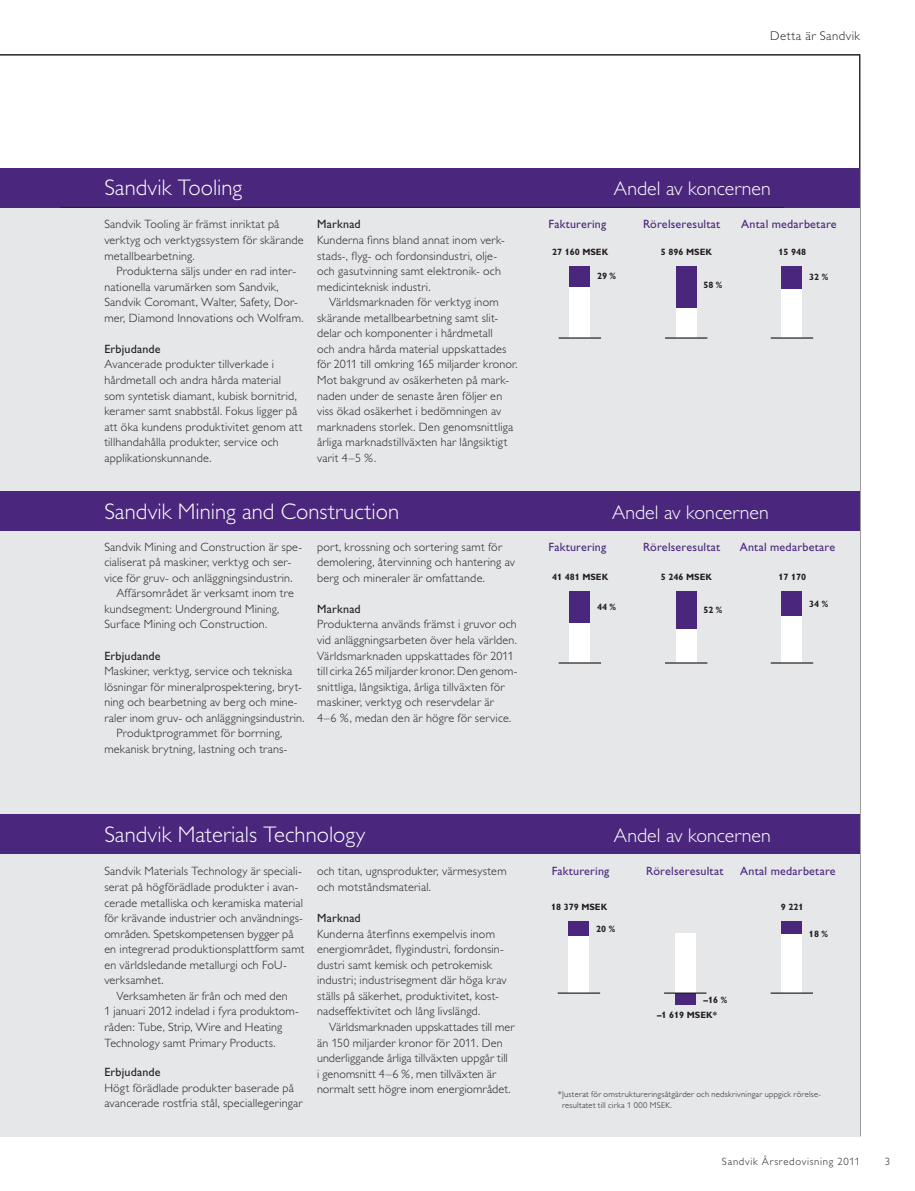
<style>
.page{position:relative;width:915px;height:1191px;background:#fff}
.page>*{position:absolute;margin:0;border:0;box-sizing:border-box;transform-origin:0 0}
.t1{font:300 22.65px "Gill Alt One";color:#fff}
.t2{font:300 19.8px "Gill Alt One";color:#fff}
.t3{font:300 12.75px "Gill Alt One";letter-spacing:.04em;color:#231f20}
.t4{font:300 12px/15.6px "Gill Alt One";letter-spacing:.015em;color:#231f20}
.t5{font:12px "Gill Alt One";letter-spacing:.02em;color:#4a277d}
.t6{font:12px "Gill Alt One";letter-spacing:.015em;color:#231f20}
.t7{font:300 10.65px "Gill Alt One";letter-spacing:.07em;color:#231f20}
.t8{font:700 9.15px/15.1px "Gill Alt One";color:#231f20}
.t9{font:300 8.55px/11.2px "Gill Alt One";letter-spacing:.03em;color:#231f20}
</style>
<div class="page">
<div style="left:0;top:170px;width:859px;height:966px;background:#e6e7e8"></div>
<div style="left:0;top:168px;width:859px;height:40px;background:#4a277d"></div>
<hr style="left:60px;top:207px;width:723px;height:1px;background:#231f20">
<div style="left:0;top:492px;width:859px;height:39px;background:#4a277d"></div>
<div style="left:0;top:814px;width:859px;height:39px;background:#4a277d"></div>
<div style="left:568px;top:921px;width:20px;height:71px;background:#fff"></div>
<div style="left:568px;top:921px;width:20px;height:14px;background:#4a277d"></div>
<hr style="left:557px;top:992px;width:43px;height:1px;background:#231f20">
<div style="left:569px;top:591px;width:20px;height:71px;background:#fff"></div>
<div style="left:569px;top:591px;width:20px;height:31px;background:#4a277d"></div>
<hr style="left:558px;top:662px;width:43px;height:1px;background:#231f20">
<div style="left:569px;top:266px;width:20px;height:71px;background:#fff"></div>
<div style="left:569px;top:266px;width:20px;height:21px;background:#4a277d"></div>
<hr style="left:558px;top:337px;width:43px;height:2px;background:#231f20">
<div style="left:675px;top:932px;width:20px;height:60px;background:#fff"></div>
<div style="left:675px;top:993px;width:20px;height:12px;background:#4a277d"></div>
<hr style="left:663px;top:992px;width:43px;height:1px;background:#231f20">
<div style="left:676px;top:591px;width:20px;height:71px;background:#fff"></div>
<div style="left:676px;top:591px;width:20px;height:37px;background:#4a277d"></div>
<hr style="left:664px;top:662px;width:43px;height:1px;background:#231f20">
<div style="left:676px;top:266px;width:20px;height:71px;background:#fff"></div>
<div style="left:676px;top:266px;width:20px;height:41px;background:#4a277d"></div>
<hr style="left:664px;top:337px;width:43px;height:2px;background:#231f20">
<div style="left:781px;top:921px;width:20px;height:71px;background:#fff"></div>
<div style="left:781px;top:921px;width:20px;height:13px;background:#4a277d"></div>
<hr style="left:770px;top:992px;width:42px;height:1px;background:#231f20">
<div style="left:781px;top:591px;width:20px;height:71px;background:#fff"></div>
<div style="left:781px;top:591px;width:20px;height:24px;background:#4a277d"></div>
<hr style="left:770px;top:662px;width:42px;height:1px;background:#231f20">
<div style="left:781px;top:266px;width:20px;height:71px;background:#fff"></div>
<div style="left:781px;top:266px;width:20px;height:23px;background:#4a277d"></div>
<hr style="left:770px;top:337px;width:42px;height:2px;background:#231f20">
<p class="t3" style="left:770px;top:31px;width:91px">Detta är Sandvik</p>
<h1 class="t1" style="left:104px;top:179px;width:139px">Sandvik Tooling</h1>
<p class="t4" style="left:104px;top:218px;width:201px">Sandvik Tooling är främst inriktat på verktyg och verktygssystem för skärande metallbearbetning.</p>
<p class="t4" style="left:104px;top:264px;width:200px;text-indent:12px">Produkterna säljs under en rad inter&shy;nationella varumärken som Sandvik, Sandvik Coromant, Walter, Safety, Dor&shy;mer, Diamond Innovations och Wolfram.</p>
<p class="t6" style="left:104px;top:344px;width:58px">Erbjudande</p>
<p class="t4" style="left:104px;top:358px;width:199px">Avancerade produkter tillverkade i hårdmetall och andra hårda material som syntetisk diamant, kubisk bornitrid, keramer samt snabbstål. Fokus ligger på att öka kundens produktivitet genom att till handahålla produkter, service och applikationskunnande.</p>
<p class="t6" style="left:317px;top:220px;width:45px">Marknad</p>
<p class="t4" style="left:317px;top:233px;width:189px">Kunderna finns bland annat inom verk&shy;stads-, flyg- och fordonsindustri, olje&shy;och gasutvinning samt elektronik- och medicinteknisk industri.</p>
<p class="t4" style="left:317px;top:296px;width:202px;text-indent:12px">Världsmarknaden för verktyg inom skärande metallbearbetning samt slit&shy;delar och komponenter i hårdmetall<br>och andra hårda material uppskattades för 2011 till omkring 165 miljarder kronor.<br>Mot bakgrund av osäkerheten på mark&shy;naden under de senaste åren följer en viss ökad osäkerhet i bedömningen av marknadens storlek. Den genomsnittliga årliga marknadstillväxten har långsiktigt varit 4–5 %.</p>
<h1 class="t1" style="left:104px;top:503px;width:296px">Sandvik Mining and Construction</h1>
<p class="t4" style="left:104px;top:540px;width:199px">Sandvik Mining and Construction är spe-</p>
<p class="t4" style="left:104px;top:555px;width:189px">cialiserat på maskiner, verktyg och ser-</p>
<p class="t4" style="left:104px;top:571px;width:190px">vice för gruv- och anläggningsindustrin.</p>
<p class="t4" style="left:116px;top:586px;width:179px">Affärsområdet är verksamt inom tre</p>
<p class="t4" style="left:104px;top:602px;width:176px">kundsegment: Underground Mining,</p>
<p class="t4" style="left:104px;top:618px;width:164px">Surface Mining och Construction.</p>
<p class="t6" style="left:104px;top:651px;width:58px">Erbjudande</p>
<p class="t4" style="left:104px;top:664px;width:189px">Maskiner, verktyg, service och tekniska</p>
<p class="t4" style="left:104px;top:680px;width:199px">lösningar för mineralprospektering, bryt-</p>
<p class="t4" style="left:104px;top:695px;width:195px">ning och bearbetning av berg och mine-</p>
<p class="t4" style="left:104px;top:711px;width:201px">raler inom gruv- och anläggningsindustrin.</p>
<p class="t4" style="left:116px;top:727px;width:167px">Produktprogrammet för borrning,</p>
<p class="t4" style="left:104px;top:742px;width:184px">mekanisk brytning, lastning och trans-</p>
<p class="t4" style="left:317px;top:540px;width:199px">port, krossning och sortering samt för demolering, återvinning och hantering av berg och mineraler är omfattande.</p>
<p class="t6" style="left:317px;top:604px;width:45px">Marknad</p>
<p class="t4" style="left:317px;top:618px;width:202px">Produkterna används främst i gruvor och vid anläggningsarbeten över hela världen.<br>Världsmarknaden uppskattades för 2011 till cirka 265 miljarder kronor. Den genom&shy;snittliga, långsiktiga, årliga tillväxten för maskiner, verktyg och reservdelar är<br>4–6 %, medan den är högre för service.</p>
<h1 class="t1" style="left:104px;top:825px;width:262px">Sandvik Materials Technology</h1>
<p class="t4" style="left:104px;top:864px;width:201px">Sandvik Materials Technology är speciali&shy;serat på högförädlade produkter i avan&shy;cerade metalliska och keramiska material för krävande industrier och användnings&shy;områden. Spetskompetensen bygger på en integrerad produktionsplattform samt en världsledande metallurgi och FoU&shy;verksamhet.</p>
<p class="t4" style="left:104px;top:989px;width:196px;text-indent:12px">Verksamheten är från och med den<br>1 januari 2012 indelad i fyra produktom&shy;råden: Tube, Strip, Wire and Heating Technology samt Primary Products.</p>
<p class="t6" style="left:104px;top:1067px;width:58px">Erbjudande</p>
<p class="t4" style="left:104px;top:1081px;width:200px">Högt förädlade produkter baserade på avancerade rostfria stål, speciallegeringar</p>
<p class="t4" style="left:317px;top:864px;width:191px">och titan, ugnsprodukter, värmesystem och motståndsmaterial.</p>
<p class="t6" style="left:317px;top:913px;width:45px">Marknad</p>
<p class="t4" style="left:317px;top:927px;width:191px">Kunderna återfinns exempelvis inom energiområdet, flygindustri, fordonsin&shy;dustri samt kemisk och petrokemisk industri; industrisegment där höga krav ställs på säkerhet, produktivitet, kost&shy;nadseffektivitet och lång livslängd.</p>
<p class="t4" style="left:317px;top:1020px;width:199px;text-indent:12px">Världsmarknaden uppskattades till mer än 150 miljarder kronor för 2011. Den underliggande årliga tillväxten uppgår till<br>i genomsnitt 4–6 %, men tillväxten är normalt sett högre inom energiområdet.</p>
<h2 class="t2" style="left:613px;top:181px;width:158px">Andel av koncernen</h2>
<p class="t5" style="left:548px;top:220px;width:59px">Fakturering</p>
<p class="t5" style="left:642px;top:220px;width:79px">Rörelseresultat</p>
<p class="t5" style="left:741px;top:220px;width:97px">Antal medarbetare</p>
<p class="t8" style="left:552px;top:245px;width:58px">27 160 MSEK</p>
<p class="t8" style="left:596px;top:270px;width:21px">29 %</p>
<p class="t8" style="left:660px;top:245px;width:53px">5 896 MSEK</p>
<p class="t8" style="left:703px;top:278px;width:21px">58 %</p>
<p class="t8" style="left:778px;top:245px;width:29px">15 948</p>
<p class="t8" style="left:808px;top:270px;width:21px">32 %</p>
<h2 class="t2" style="left:611px;top:505px;width:158px">Andel av koncernen</h2>
<p class="t5" style="left:548px;top:542px;width:59px">Fakturering</p>
<p class="t5" style="left:642px;top:542px;width:79px">Rörelseresultat</p>
<p class="t5" style="left:739px;top:542px;width:97px">Antal medarbetare</p>
<p class="t8" style="left:552px;top:570px;width:58px">41 481 MSEK</p>
<p class="t8" style="left:596px;top:600px;width:21px">44 %</p>
<p class="t8" style="left:660px;top:570px;width:53px">5 246 MSEK</p>
<p class="t8" style="left:703px;top:603px;width:21px">52 %</p>
<p class="t8" style="left:778px;top:570px;width:29px">17 170</p>
<p class="t8" style="left:808px;top:597px;width:21px">34 %</p>
<h2 class="t2" style="left:613px;top:827px;width:158px">Andel av koncernen</h2>
<p class="t5" style="left:551px;top:867px;width:59px">Fakturering</p>
<p class="t5" style="left:646px;top:867px;width:79px">Rörelseresultat</p>
<p class="t5" style="left:740px;top:867px;width:97px">Antal medarbetare</p>
<p class="t8" style="left:551px;top:900px;width:58px">18 379 MSEK</p>
<p class="t8" style="left:596px;top:922px;width:21px">20 %</p>
<p class="t8" style="left:656px;top:993px;width:72px;text-indent:47px">–16 % –1 619 MSEK*</p>
<p class="t8" style="left:780px;top:900px;width:24px">9 221</p>
<p class="t8" style="left:808px;top:927px;width:21px">18 %</p>
<p class="t9" style="left:562px;top:1089px;width:260px;text-indent:-4px">* Justerat för omstruktureringsåtgärder och nedskrivningar uppgick rörelse&shy;resultatet till cirka 1 000 MSEK.</p>
<p class="t7" style="left:721px;top:1157px;width:139px">Sandvik Årsredovisning 2011</p>
<p class="t7" style="left:884px;top:1157px;width:7px">3</p>
</div>
